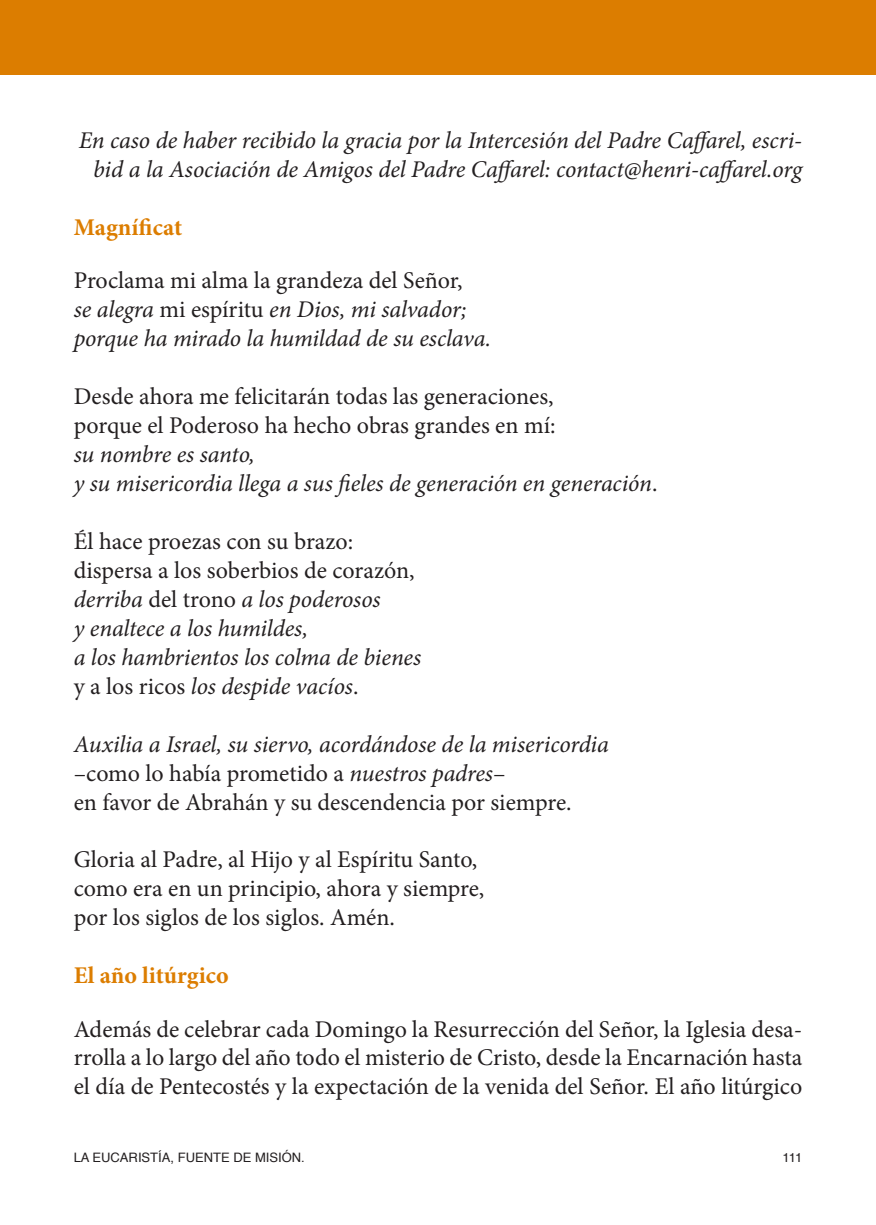
<style>
.page{position:relative;width:876px;height:1225px;background:#fff}
.page>*{position:absolute;margin:0;border:0;box-sizing:border-box;transform-origin:0 0}
.t1{font:italic 24px/29px "Minion Pro";letter-spacing:-.005em;color:#231f20}
.t2{font:24px/29px "Minion Pro";color:#231f20}
.t3{font:700 24px "Minion Pro";color:#dc7d00}
.t4{font:13px "Helvetica";color:#231f20}
.s1{font-style:normal}
</style>
<div class="page">
<div style="left:17px;top:0;width:859px;height:75px;background:#dc7d00"></div>
<div style="left:0;top:0;width:17px;height:75px;background:#dc7d00"></div>
<p class="t1" style="left:79px;top:126px;width:725px;text-align:right">En caso de haber recibido la gracia por la Intercesión del Padre Caffarel, escri&shy;bid a la Asociación de Amigos del Padre Caffarel: contact@henri-caffarel.org</p>
<p class="t3" style="left:74px;top:210px;width:110px">Magníficat</p>
<p class="t1" style="left:74px;top:266px;width:419px"><span class="s1">Proclama mi alma la grandeza del Señor,<br></span>se alegra <span class="s1">mi espíritu</span> en Dios, mi salvador; porque ha mirado la humildad de su esclava.</p>
<p class="t2" style="left:74px;top:382px;width:483px">Desde ahora me felicitarán todas las generaciones, porque el Poderoso ha hecho obras grandes en mí:</p>
<p class="t1" style="left:74px;top:439px;width:585px">su nombre es santo,<br>y su misericordia llega a sus fieles de generación en generación<span class="s1">.</span></p>
<p class="t1" style="left:74px;top:526px;width:349px"><span class="s1">Él hace proezas con su brazo: dispersa a los soberbios de corazón, </span>derriba <span class="s1">del trono</span> a los poderosos<br>y enaltece a los humildes,<br>a los hambrientos los colma de bienes <span class="s1">y a los ricos</span> los despide vacíos<span class="s1">.</span></p>
<p class="t1" style="left:74px;top:729px;width:537px">Auxilia a Israel, su siervo, acordándose de la misericordia <span class="s1">–como lo había prometido a</span> nuestros padres<span class="s1">–<br>en favor de Abrahán y su descendencia por siempre.</span></p>
<p class="t2" style="left:74px;top:845px;width:412px">Gloria al Padre, al Hijo y al Espíritu Santo, como era en un principio, ahora y siempre, por los siglos de los siglos. Amén.</p>
<p class="t3" style="left:74px;top:958px;width:157px">El año litúrgico</p>
<p class="t2" style="left:74px;top:1014px;width:730px;text-align:justify">Además de celebrar cada Domingo la Resurrección del Señor, la Iglesia desa&shy;rrolla a lo largo del año todo el misterio de Cristo, desde la Encarnación hasta el día de Pentecostés y la expectación de la venida del Señor. El año litúrgico</p>
<p class="t4" style="left:74px;top:1147px;width:233px">LA EUCARISTÍA, FUENTE DE MISIÓN.</p>
<p class="t4" style="left:782px;top:1147px;width:21px">111</p>
</div>
